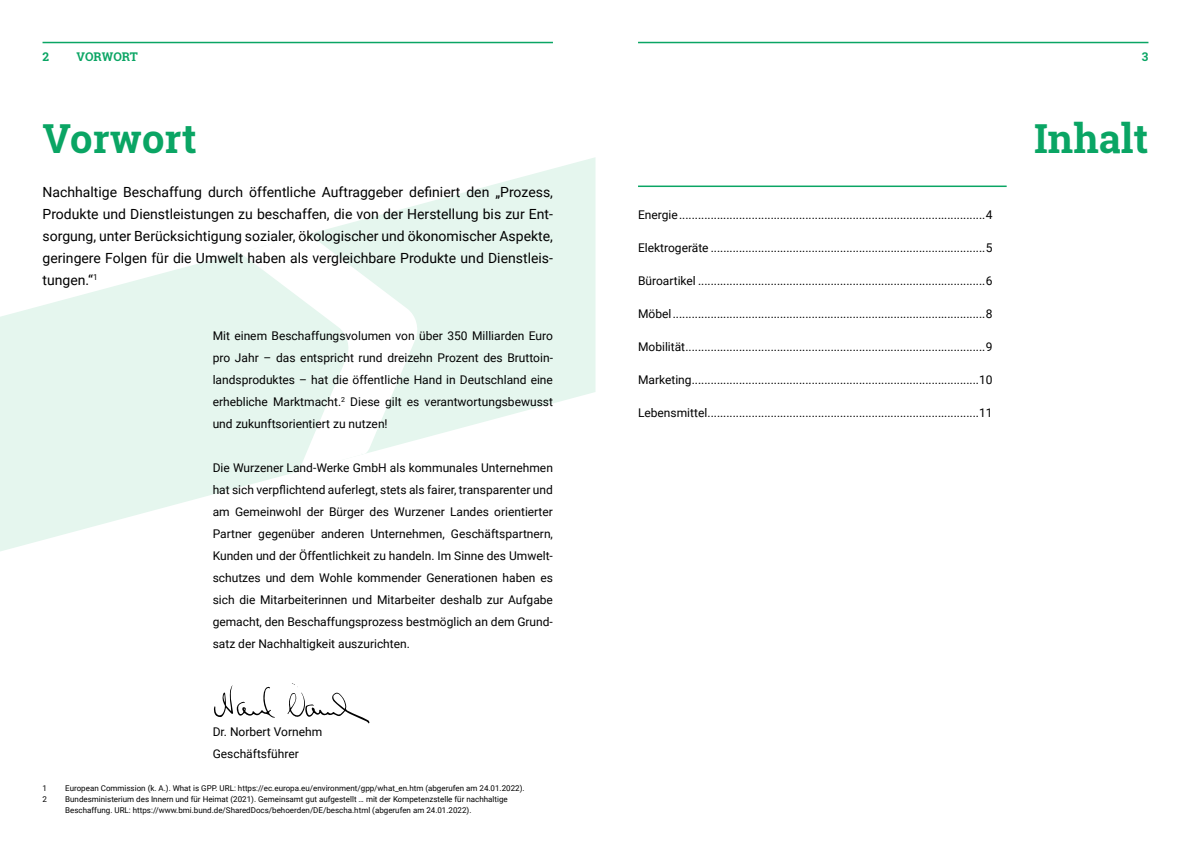
<style>
.page{position:relative;width:1191px;height:842px;background:#fff}
.page>*{position:absolute;margin:0;border:0;box-sizing:border-box;transform-origin:0 0}
.t1{font:700 40px "Roboto Slab";color:#0aa564}
.t2{font:14px/22px "Roboto";color:#000;text-align:justify}
.t3{font:12px/22px "Roboto";color:#000;text-align:justify}
.t4{font:700 12px "Roboto Slab";color:#0aa564}
.t5{font:8px/11px "Roboto";color:#000}
</style>
<div class="page">
<svg style="left:0;top:157px;width:595px;height:394px;fill:#e5f6ee"></svg>
<svg style="left:232px;top:232px;width:188px;height:243px"></svg>
<hr style="left:638px;top:42px;width:510px;height:1px;background:#0aa564">
<hr style="left:43px;top:42px;width:510px;height:1px;background:#0aa564">
<hr style="left:638px;top:186px;width:368px;height:1px;background:#0aa564">
<svg style="left:214px;top:685px;width:61px;height:33px"></svg>
<svg style="left:287px;top:683px;width:83px;height:41px"></svg>
<p class="t4" style="left:43px;top:48px;width:8px">2</p>
<p class="t4" style="left:77px;top:48px;width:63px">VORWORT</p>
<p class="t4" style="left:1142px;top:48px;width:8px">3</p>
<h2 class="t1" style="left:43px;top:111px;width:156px">Vorwort</h2>
<p class="t2" style="left:43px;top:180px;width:512px">Nachhaltige Beschaffung durch öffentliche Auftraggeber definiert den „Prozess, Produkte und Dienstleistungen zu beschaffen, die von der Herstellung bis zur Ent&shy;sorgung, unter Berücksichtigung sozialer, ökologischer und ökonomischer Aspekte, geringere Folgen für die Umwelt haben als vergleichbare Produkte und Dienstleis&shy;tungen.“<sup>1</sup></p>
<p class="t3" style="left:213px;top:324px;width:342px">Mit einem Beschaffungsvolumen von über 350 Milliarden Euro pro Jahr – das entspricht rund dreizehn Prozent des Bruttoin&shy;landsproduktes – hat die öffentliche Hand in Deutschland eine erhebliche Marktmacht.<sup>2</sup> Diese gilt es verantwortungsbewusst und zukunftsorientiert zu nutzen!</p>
<p class="t3" style="left:213px;top:456px;width:342px">Die Wurzener Land-Werke GmbH als kommunales Unternehmen hat sich verpflichtend auferlegt, stets als fairer, transparenter und am Gemeinwohl der Bürger des Wurzener Landes orientierter Partner gegenüber anderen Unternehmen, Geschäftspartnern, Kunden und der Öffentlichkeit zu handeln. Im Sinne des Umwelt&shy;schutzes und dem Wohle kommender Generationen haben es sich die Mitarbeiterinnen und Mitarbeiter deshalb zur Aufgabe gemacht, den Beschaffungsprozess bestmöglich an dem Grund&shy;satz der Nachhaltigkeit auszurichten.</p>
<p class="t3" style="left:213px;top:720px;width:111px">Dr. Norbert Vornehm<br>Geschäftsführer</p>
<p class="t5" style="left:43px;top:782px;width:6px">1</p>
<p class="t5" style="left:65px;top:782px;width:461px">European Commission (k. A.). What is GPP. URL: https://ec.europa.eu/environment/gpp/what_en.htm (abgerufen am 24.01.2022).</p>
<p class="t5" style="left:43px;top:793px;width:6px">2</p>
<p class="t5" style="left:65px;top:793px;width:444px">Bundesministerium des Innern und für Heimat (2021). Gemeinsamt gut aufgestellt … mit der Kompetenzstelle für nachhaltige<br>Beschaffung. URL: https://www.bmi.bund.de/SharedDocs/behoerden/DE/bescha.html (abgerufen am 24.01.2022).</p>
<p class="t3" style="left:638px;top:203px;width:356px">Energie .................................................................................................4</p>
<p class="t3" style="left:638px;top:236px;width:356px">Elektrogeräte .......................................................................................5</p>
<p class="t3" style="left:638px;top:269px;width:356px">Büroartikel ...........................................................................................6</p>
<p class="t3" style="left:638px;top:302px;width:356px">Möbel ...................................................................................................8</p>
<p class="t3" style="left:638px;top:335px;width:356px">Mobilität ...............................................................................................9</p>
<p class="t3" style="left:638px;top:368px;width:356px">Marketing ...........................................................................................10</p>
<p class="t3" style="left:638px;top:401px;width:356px">Lebensmittel ......................................................................................11</p>
<h2 class="t1" style="left:1034px;top:111px;width:116px">Inhalt</h2>
</div>
